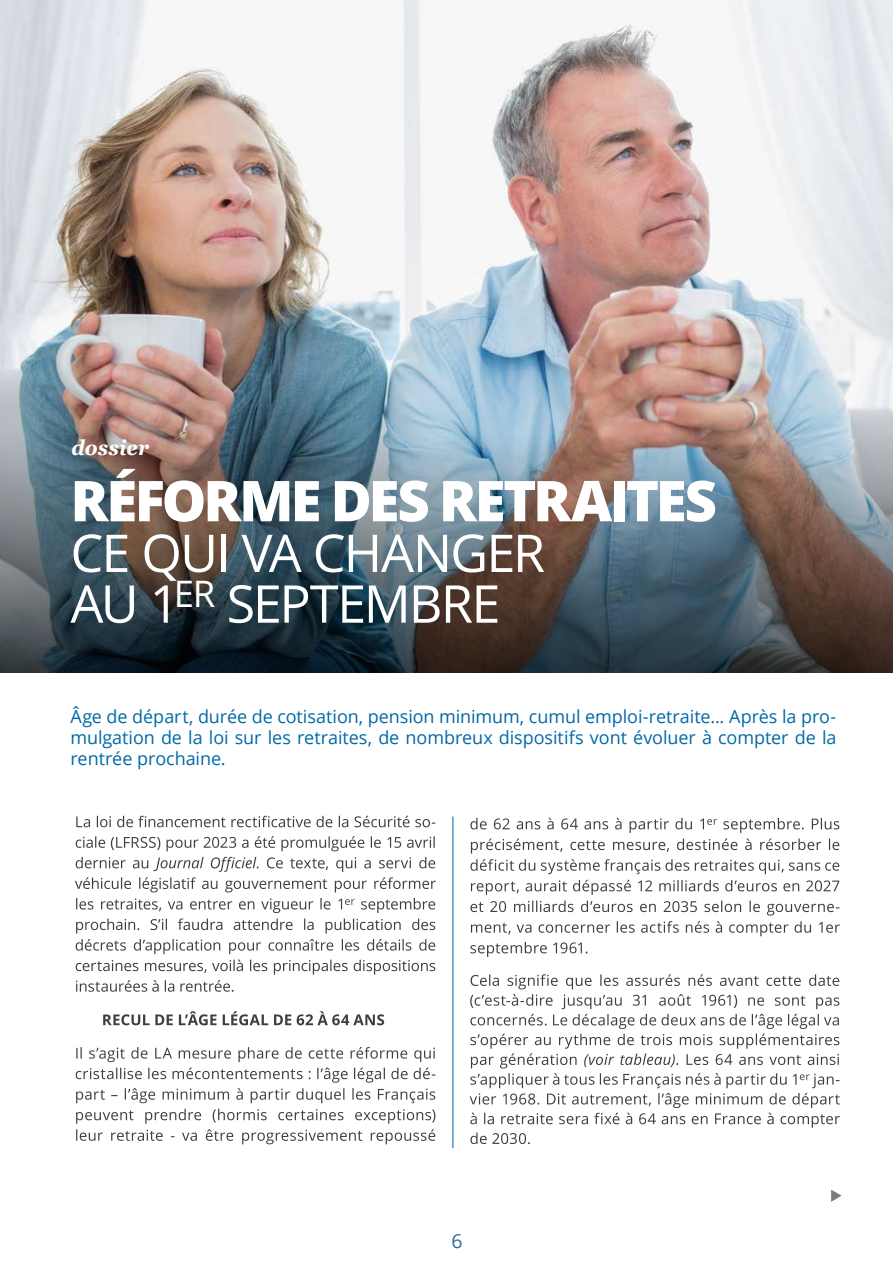
<style>
.page{position:relative;width:893px;height:1263px;background:#fff}
.page>*{position:absolute;margin:0;border:0;box-sizing:border-box;transform-origin:0 0}
.t1{font:800 56.25px "Open Sans";letter-spacing:-.045em;color:#fff}
.t2{font:52.05px/50.7px "Open Sans";letter-spacing:-.035em;color:#fff}
.t3{font:italic 700 21px "Georgia";color:#fff}
.t4{font:19.5px "Open Sans";color:#2d6d9c}
.t5{font:18px/21px "Open Sans";letter-spacing:-.005em;color:#0069a7;text-align:justify}
</style>
<div class="page">
<img style="left:1px;top:0;width:892px;height:436px">
<img style="left:0;top:436px;width:893px;height:237px">
<svg style="left:76px;top:1109px;width:359px;height:35px"></svg>
<svg style="left:76px;top:1047px;width:359px;height:56px"></svg>
<svg style="left:103px;top:1011px;width:281px;height:14px"></svg>
<svg style="left:76px;top:939px;width:359px;height:53px"></svg>
<svg style="left:76px;top:898px;width:359px;height:35px"></svg>
<svg style="left:75px;top:857px;width:361px;height:35px"></svg>
<svg style="left:76px;top:836px;width:359px;height:15px"></svg>
<svg style="left:76px;top:816px;width:359px;height:11px"></svg>
<svg style="left:470px;top:974px;width:370px;height:170px"></svg>
<svg style="left:470px;top:942px;width:117px;height:15px"></svg>
<svg style="left:471px;top:921px;width:369px;height:15px"></svg>
<svg style="left:470px;top:880px;width:369px;height:35px"></svg>
<svg style="left:470px;top:859px;width:369px;height:15px"></svg>
<svg style="left:470px;top:818px;width:369px;height:35px"></svg>
<hr style="left:452px;top:816px;width:1px;height:332px;background:#0069a7">
<svg style="left:831px;top:1189px;width:11px;height:13px"></svg>
<p class="t3" style="left:72px;top:432px;width:79px">dossier</p>
<h1 class="t1" style="left:70px;top:458px;width:648px">RÉFORME DES RETRAITES</h1>
<h2 class="t2" style="left:70px;top:526px;width:476px">CE QUI VA CHANGER<br>AU 1<sup>ER</sup> SEPTEMBRE</h2>
<p class="t5" style="left:70px;top:705px;width:767px">Âge de départ, durée de cotisation, pension minimum, cumul emploi-retraite... Après la pro&shy;mulgation de la loi sur les retraites, de nombreux dispositifs vont évoluer à compter de la rentrée prochaine.</p>
<p class="t4" style="left:452px;top:1228px;width:13px">6</p>
</div>
